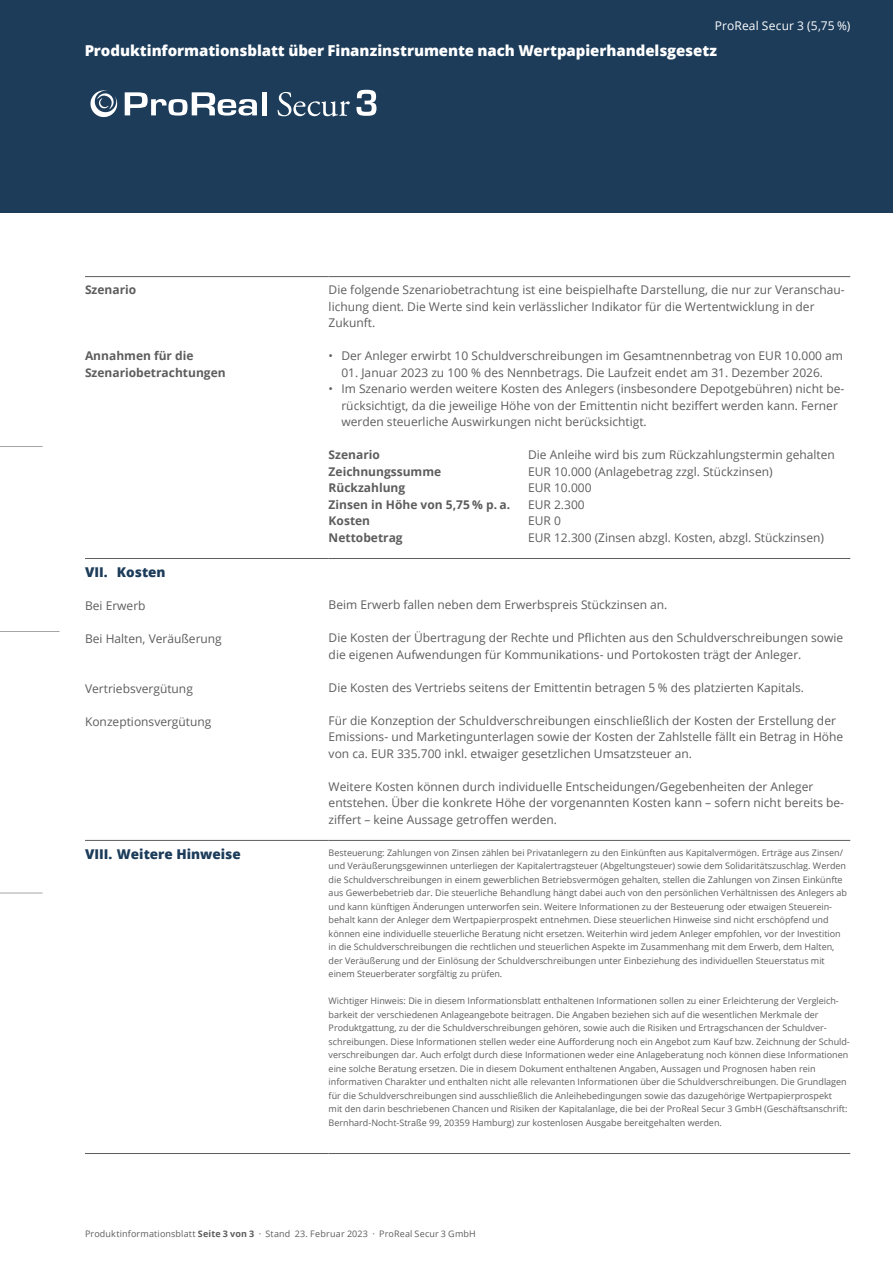
<style>
.page{position:relative;width:893px;height:1263px;background:#fff}
.page>*{position:absolute;margin:0;border:0;box-sizing:border-box;transform-origin:0 0}
.t1{font:800 15px "Open Sans";letter-spacing:-.005em;color:#fff}
.t2{font:800 13.5px "Open Sans";color:#1c3c5a}
.t3{font:12px/16.5px "Open Sans";color:#5d5d5d}
.t4{font:700 12px/16.5px "Open Sans";color:#5d5d5d}
.t5{font:12px "Open Sans";letter-spacing:.015em;color:#fff}
.t6{font:9px/13.5px "Open Sans";color:#5d5d5d}
.s1{font-weight:700}
</style>
<div class="page">
<hr style="left:0;top:631px;width:60px;height:1px;background:#a4a5a5">
<hr style="left:0;top:446px;width:43px;height:1px;background:#a4a5a5">
<hr style="left:0;top:893px;width:43px;height:1px;background:#a4a5a5">
<div style="left:0;top:0;width:893px;height:213px;background:#1c3c5a"></div>
<svg style="left:125px;top:92px;width:132px;height:24px"></svg>
<div style="left:262px;top:92px;width:5px;height:23px;background:#fff"></div>
<svg style="left:90px;top:90px;width:28px;height:28px"></svg>
<svg style="left:278px;top:92px;width:72px;height:25px"></svg>
<svg style="left:356px;top:90px;width:20px;height:26px"></svg>
<hr style="left:85px;top:276px;width:244px;height:1px;background:#5d5d5d">
<hr style="left:329px;top:276px;width:521px;height:1px;background:#5d5d5d">
<hr style="left:85px;top:558px;width:244px;height:1px;background:#5d5d5d">
<hr style="left:329px;top:558px;width:521px;height:1px;background:#5d5d5d">
<hr style="left:85px;top:840px;width:244px;height:1px;background:#5d5d5d">
<hr style="left:329px;top:840px;width:521px;height:1px;background:#5d5d5d">
<hr style="left:85px;top:1153px;width:244px;height:1px;background:#5d5d5d">
<hr style="left:329px;top:1153px;width:521px;height:1px;background:#5d5d5d">
<h3 class="t5" style="left:715px;top:18px;width:137px">ProReal Secur 3 (5,75 %)</h3>
<h1 class="t1" style="left:85px;top:39px;width:634px">Produktinformationsblatt über Finanzinstrumente nach Wertpapierhandelsgesetz</h1>
<h3 class="t4" style="left:85px;top:281px;width:53px">Szenario</h3>
<h3 class="t4" style="left:85px;top:347px;width:142px">Annahmen für die<br>Szenariobetrachtungen</h3>
<h2 class="t2" style="left:85px;top:562px;width:82px">VII. Kosten</h2>
<h3 class="t3" style="left:85px;top:597px;width:62px">Bei Erwerb</h3>
<h3 class="t3" style="left:85px;top:630px;width:138px">Bei Halten, Veräußerung</h3>
<h3 class="t3" style="left:85px;top:680px;width:109px">Vertriebsvergütung</h3>
<h3 class="t3" style="left:85px;top:713px;width:128px">Konzeptionsvergütung</h3>
<h3 class="t3" style="left:329px;top:281px;width:517px">Die folgende Szenariobetrachtung ist eine beispielhafte Darstellung, die nur zur Veranschau&shy;lichung dient. Die Werte sind kein verlässlicher Indikator für die Wertentwicklung in der<br>Zukunft.</h3>
<h3 class="t3" style="left:329px;top:347px;width:516px">• Der Anleger erwirbt 10 Schuldverschreibungen im Gesamtnennbetrag von EUR 10.000 am</h3>
<h3 class="t3" style="left:341px;top:364px;width:483px">01. Januar 2023 zu 100 % des Nennbetrags. Die Laufzeit endet am 31. Dezember 2026.</h3>
<p class="t3" style="left:341px;top:380px;width:504px;text-indent:-13px">• Im Szenario werden weitere Kosten des Anlegers (insbesondere Depotgebühren) nicht be&shy;rücksichtigt, da die jeweilige Höhe von der Emittentin nicht beziffert werden kann. Ferner werden steuerliche Auswirkungen nicht berücksichtigt.</p>
<h3 class="t4" style="left:329px;top:446px;width:53px">Szenario</h3>
<h3 class="t3" style="left:528px;top:446px;width:308px">Die Anleihe wird bis zum Rückzahlungstermin gehalten</h3>
<h3 class="t4" style="left:329px;top:463px;width:114px">Zeichnungssumme</h3>
<h3 class="t3" style="left:528px;top:463px;width:246px">EUR 10.000 (Anlagebetrag zzgl. Stückzinsen)</h3>
<h3 class="t4" style="left:329px;top:479px;width:78px">Rückzahlung</h3>
<h3 class="t3" style="left:528px;top:479px;width:65px">EUR 10.000</h3>
<h3 class="t4" style="left:329px;top:496px;width:183px">Zinsen in Höhe von 5,75 % p. a.</h3>
<h3 class="t3" style="left:528px;top:496px;width:58px">EUR 2.300</h3>
<h3 class="t4" style="left:329px;top:512px;width:43px">Kosten</h3>
<h3 class="t3" style="left:528px;top:512px;width:34px">EUR 0</h3>
<h3 class="t4" style="left:329px;top:529px;width:76px">Nettobetrag</h3>
<h3 class="t3" style="left:528px;top:529px;width:297px">EUR 12.300 (Zinsen abzgl. Kosten, abzgl. Stückzinsen)</h3>
<h3 class="t3" style="left:329px;top:596px;width:340px">Beim Erwerb fallen neben dem Erwerbspreis Stückzinsen an.</h3>
<h3 class="t3" style="left:329px;top:629px;width:516px">Die Kosten der Übertragung der Rechte und Pflichten aus den Schuldverschreibungen sowie die eigenen Aufwendungen für Kommunikations- und Portokosten trägt der Anleger.</h3>
<h3 class="t3" style="left:329px;top:679px;width:477px">Die Kosten des Vertriebs seitens der Emittentin betragen 5 % des platzierten Kapitals.</h3>
<p class="t3" style="left:329px;top:712px;width:516px">Für die Konzeption der Schuldverschreibungen einschließlich der Kosten der Erstellung der<br>Emissions- und Marketingunterlagen sowie der Kosten der Zahlstelle fällt ein Betrag in Höhe von ca. EUR 335.700 inkl. etwaiger gesetzlichen Umsatzsteuer an.</p>
<h3 class="t3" style="left:329px;top:778px;width:517px">Weitere Kosten können durch individuelle Entscheidungen/Gegebenheiten der Anleger entstehen. Über die konkrete Höhe der vorgenannten Kosten kann – sofern nicht bereits be&shy;ziffert – keine Aussage getroffen werden.</h3>
<h2 class="t2" style="left:85px;top:844px;width:157px">VIII. Weitere Hinweise</h2>
<p class="t6" style="left:329px;top:845px;width:520px">Besteuerung: Zahlungen von Zinsen zählen bei Privatanlegern zu den Einkünften aus Kapitalvermögen. Erträge aus Zinsen/ und Veräußerungsgewinnen unterliegen der Kapitalertragsteuer (Abgeltungsteuer) sowie dem Solidaritätszuschlag. Werden die Schuldverschreibungen in einem gewerblichen Betriebsvermögen gehalten, stellen die Zahlungen von Zinsen Einkünfte aus Gewerbebetrieb dar. Die steuerliche Behandlung hängt dabei auch von den persönlichen Verhältnissen des Anlegers ab und kann künftigen Änderungen unterworfen sein. Weitere Informationen zu der Besteuerung oder etwaigen Steuerein&shy;behalt kann der Anleger dem Wertpapierprospekt entnehmen. Diese steuerlichen Hinweise sind nicht erschöpfend und können eine individuelle steuerliche Beratung nicht ersetzen. Weiterhin wird jedem Anleger empfohlen, vor der Investition in die Schuldverschreibungen die rechtlichen und steuerlichen Aspekte im Zusammenhang mit dem Erwerb, dem Halten, der Veräußerung und der Einlösung der Schuldverschreibungen unter Einbeziehung des individuellen Steuerstatus mit einem Steuerberater sorgfältig zu prüfen.</p>
<p class="t6" style="left:329px;top:994px;width:523px">Wichtiger Hinweis: Die in diesem Informationsblatt enthaltenen Informationen sollen zu einer Erleichterung der Vergleich&shy;barkeit der verschiedenen Anlageangebote beitragen. Die Angaben beziehen sich auf die wesentlichen Merkmale der Produktgattung, zu der die Schuldverschreibungen gehören, sowie auch die Risiken und Ertragschancen der Schuldver&shy;schreibungen. Diese Informationen stellen weder eine Aufforderung noch ein Angebot zum Kauf bzw. Zeichnung der Schuld&shy;verschreibungen dar. Auch erfolgt durch diese Informationen weder eine Anlageberatung noch können diese Informationen eine solche Beratung ersetzen. Die in diesem Dokument enthaltenen Angaben, Aussagen und Prognosen haben rein informativen Charakter und enthalten nicht alle relevanten Informationen über die Schuldverschreibungen. Die Grundlagen für die Schuldverschreibungen sind ausschließlich die Anleihebedingungen sowie das dazugehörige Wertpapierprospekt<br>mit den darin beschriebenen Chancen und Risiken der Kapitalanlage, die bei der ProReal Secur 3 GmbH (Geschäftsanschrift:<br>Bernhard-Nocht-Straße 99, 20359 Hamburg) zur kostenlosen Ausgabe bereitgehalten werden.</p>
<p class="t6" style="left:85px;top:1227px;width:392px">Produktinformationsblatt <span class="s1">Seite 3 von 3</span> · Stand 23. Februar 2023 · ProReal Secur 3 GmbH</p>
</div>
